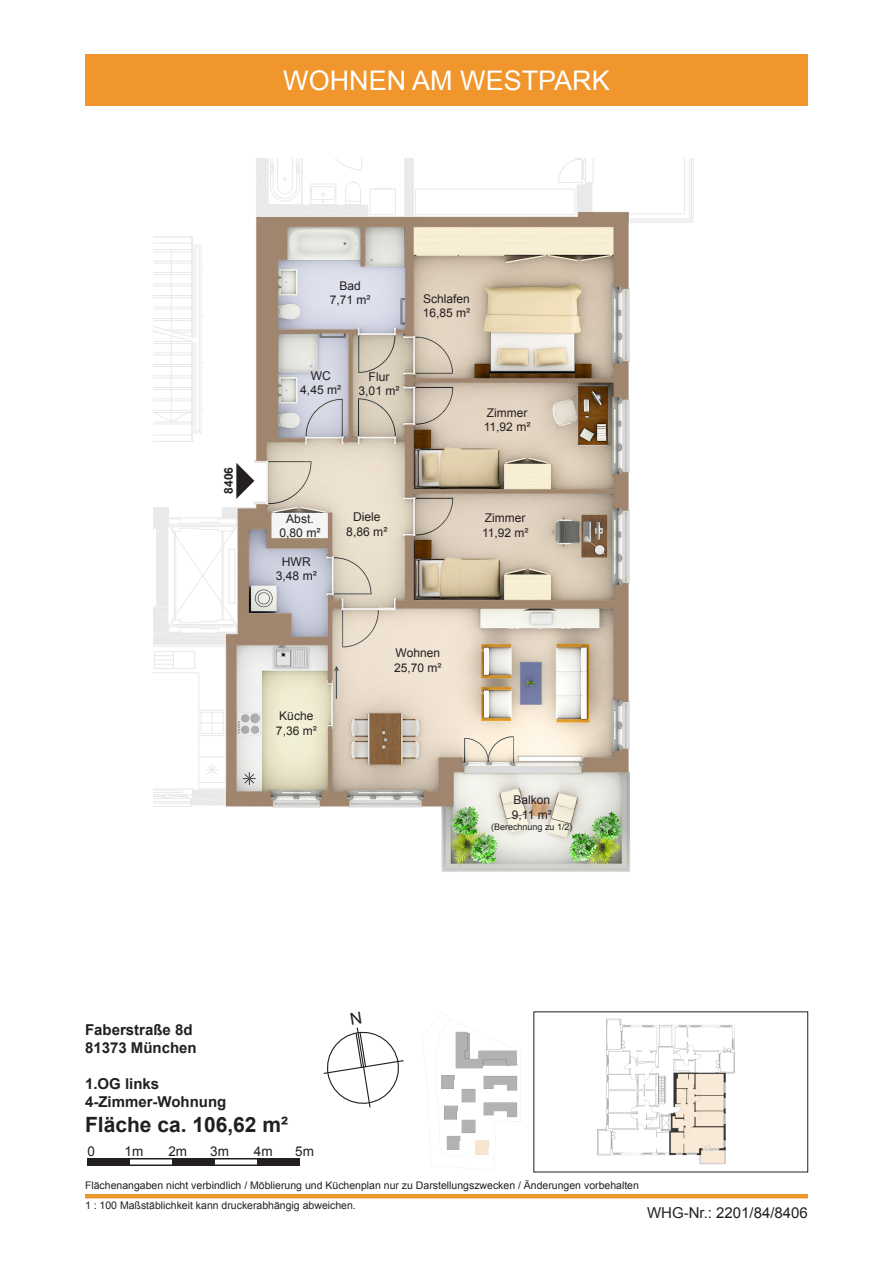
<style>
.page{position:relative;width:893px;height:1263px;background:#fff}
.page>*{position:absolute;margin:0;border:0;box-sizing:border-box;transform-origin:0 0}
.t1{font:27px "Arial";color:#fff}
.t2{font:700 21px "Arial";color:#231f20}
.t3{font:700 15px "Arial";color:#231f20}
.t4{font:15px "Arial";color:#231f20}
.t5{font:13.5px "Arial";color:#231f20}
.t6{font:12.15px "Arial";color:#231f20}
.t7{font:12px "Arial";color:#231f20}
.t8{font:700 12px "Arial";color:#231f20}
.t9{font:10.5px "Arial";color:#231f20}
.t10{font:9px "Arial";color:#231f20}
</style>
<div class="page">
<div style="left:87px;top:1158px;width:43px;height:8px;background:#231f20"></div>
<hr style="left:87px;top:1158px;width:213px;height:1px;background:#231f20">
<hr style="left:87px;top:1164px;width:213px;height:2px;background:#231f20">
<div style="left:172px;top:1158px;width:43px;height:8px;background:#231f20"></div>
<div style="left:257px;top:1158px;width:43px;height:8px;background:#231f20"></div>
<hr style="left:85px;top:1194px;width:723px;height:4px;background:#ea9829">
<div style="left:85px;top:55px;width:723px;height:51px;background:#f0962c"></div>
<img style="left:534px;top:1012px;width:274px;height:160px">
<img style="left:423px;top:1012px;width:98px;height:154px">
<svg style="left:153px;top:158px;width:541px;height:713px"></svg>
<svg style="left:323px;top:1027px;width:81px;height:81px"></svg>
<h1 class="t1" style="left:283px;top:63px;width:328px">WOHNEN AM WESTPARK</h1>
<p class="t8" style="left:220px;top:494px;width:28px;rotate:-90deg">8406</p>
<p class="t7" style="left:339px;top:278px;width:23px">Bad</p>
<p class="t7" style="left:330px;top:292px;width:42px">7,71 m²</p>
<p class="t6" style="left:311px;top:367px;width:22px">WC</p>
<p class="t6" style="left:300px;top:382px;width:43px">4,45 m²</p>
<p class="t6" style="left:369px;top:368px;width:22px">Flur</p>
<p class="t6" style="left:359px;top:383px;width:43px">3,01 m²</p>
<p class="t7" style="left:423px;top:291px;width:48px">Schlafen</p>
<p class="t7" style="left:423px;top:305px;width:49px">16,85 m²</p>
<p class="t7" style="left:487px;top:405px;width:42px">Zimmer</p>
<p class="t7" style="left:484px;top:419px;width:48px">11,92 m²</p>
<p class="t6" style="left:286px;top:510px;width:29px">Abst.</p>
<p class="t6" style="left:279px;top:525px;width:43px">0,80 m²</p>
<p class="t6" style="left:282px;top:553px;width:30px">HWR</p>
<p class="t6" style="left:276px;top:568px;width:43px">3,48 m²</p>
<p class="t6" style="left:353px;top:509px;width:29px">Diele</p>
<p class="t6" style="left:346px;top:524px;width:43px">8,86 m²</p>
<p class="t7" style="left:279px;top:708px;width:36px">Küche</p>
<p class="t7" style="left:276px;top:722px;width:42px">7,36 m²</p>
<p class="t7" style="left:396px;top:645px;width:46px">Wohnen</p>
<p class="t7" style="left:394px;top:659px;width:49px">25,70 m²</p>
<p class="t7" style="left:485px;top:510px;width:42px">Zimmer</p>
<p class="t7" style="left:482px;top:524px;width:48px">11,92 m²</p>
<p class="t7" style="left:513px;top:792px;width:38px">Balkon</p>
<p class="t7" style="left:512px;top:807px;width:41px">9,11 m²</p>
<p class="t10" style="left:491px;top:820px;width:83px">(Berechnung zu 1/2)</p>
<p class="t3" style="left:85px;top:1019px;width:109px">Faberstraße 8d</p>
<p class="t3" style="left:85px;top:1037px;width:113px">81373 München</p>
<p class="t3" style="left:85px;top:1073px;width:76px">1.OG links</p>
<p class="t3" style="left:85px;top:1091px;width:143px">4-Zimmer-Wohnung</p>
<p class="t2" style="left:85px;top:1110px;width:205px">Fläche ca. 106,62 m²</p>
<p class="t5" style="left:87px;top:1142px;width:9px">0</p>
<p class="t5" style="left:125px;top:1142px;width:20px">1m</p>
<p class="t5" style="left:168px;top:1142px;width:20px">2m</p>
<p class="t5" style="left:210px;top:1142px;width:20px">3m</p>
<p class="t5" style="left:254px;top:1142px;width:20px">4m</p>
<p class="t5" style="left:295px;top:1142px;width:20px">5m</p>
<p class="t9" style="left:85px;top:1179px;width:555px">Flächenangaben nicht verbindlich / Möblierung und Küchenplan nur zu Darstellungszwecken / Änderungen vorbehalten</p>
<p class="t9" style="left:85px;top:1198px;width:272px">1 : 100 Maßstäblichkeit kann druckerabhängig abweichen.</p>
<p class="t4" style="left:647px;top:1203px;width:162px">WHG-Nr.: 2201/84/8406</p>
</div>
